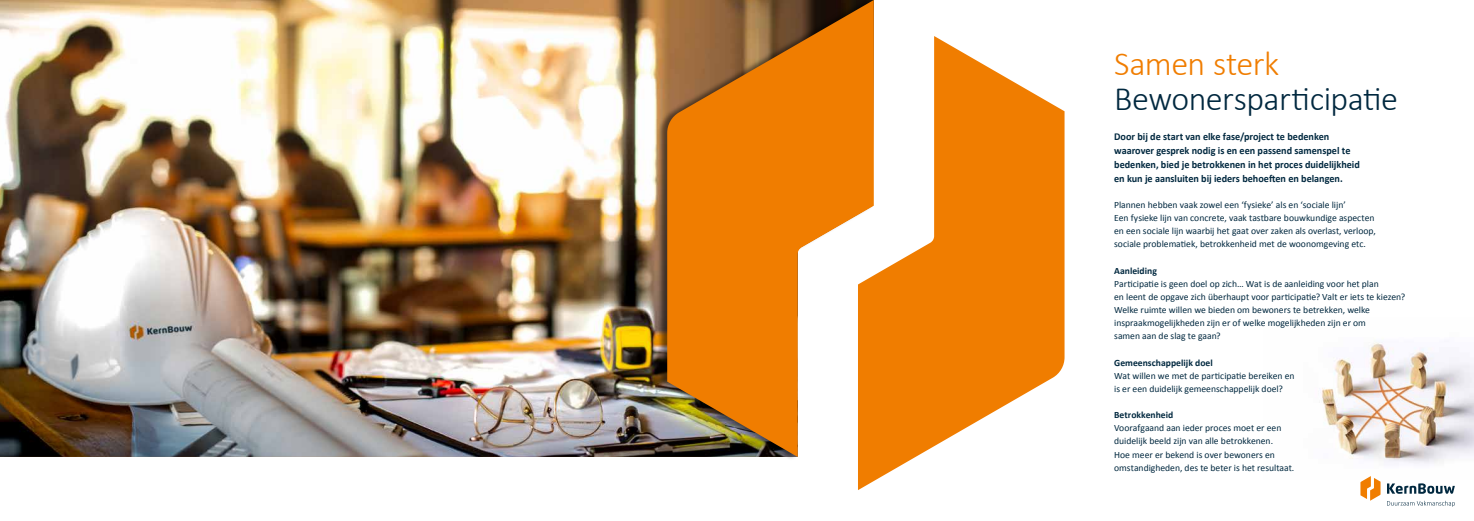
<style>
.page{position:relative;width:1474px;height:521px;background:#fff}
.page>*{position:absolute;margin:0;border:0;box-sizing:border-box;transform-origin:0 0}
.t1{font:300 34.12px "Calibri";letter-spacing:-.015em;color:#00283f}
.t2{font:300 34.12px "Calibri";letter-spacing:-.015em;color:#f07d00}
.t3{font:700 10.5px/14px "Calibri";color:#00283f}
.t4{font:9.62px/13.1px "Calibri";letter-spacing:-.005em;color:#00283f}
.t5{font:700 9.62px "Calibri";color:#00283f}
</style>
<div class="page">
<svg style="left:858px;top:36px;width:206px;height:454px;fill:#f07d00"></svg>
<img style="left:0;top:0;width:657px;height:457px">
<img style="left:1322px;top:342px;width:151px;height:122px">
<div style="left:657px;top:0;width:216px;height:461px;background:#000;opacity:.5"></div>
<svg style="left:667px;top:0;width:206px;height:457px;fill:#f07d00"></svg>
<svg style="left:1387px;top:501px;width:67px;height:6px"></svg>
<svg style="left:1387px;top:483px;width:67px;height:11px"></svg>
<svg style="left:1360px;top:476px;width:20px;height:25px"></svg>
<h1 class="t2" style="left:1114px;top:52px;width:167px">Samen sterk</h1>
<h1 class="t1" style="left:1114px;top:78px;width:285px">Bewonersparticipatie</h1>
<p class="t3" style="left:1114px;top:130px;width:247px">Door bij de start van elke fase/project te bedenken waarover gesprek nodig is en een passend samenspel te bedenken, bied je betrokkenen in het proces duidelijkheid en kun je aansluiten bij ieders behoeften en belangen.</p>
<p class="t4" style="left:1114px;top:198px;width:263px">Plannen hebben vaak zowel een ‘fysieke’ als en ‘sociale lijn’<br>Een fysieke lijn van concrete, vaak tastbare bouwkundige aspecten en een sociale lijn waarbij het gaat over zaken als overlast, verloop, sociale problematiek, betrokkenheid met de woonomgeving etc.</p>
<p class="t5" style="left:1114px;top:267px;width:44px">Aanleiding</p>
<p class="t4" style="left:1114px;top:277px;width:292px">Participatie is geen doel op zich… Wat is de aanleiding voor het plan<br>en leent de opgave zich überhaupt voor participatie? Valt er iets te kiezen?<br>Welke ruimte willen we bieden om bewoners te betrekken, welke inspraakmogelijkheden zijn er of welke mogelijkheden zijn er om<br>samen aan de slag te gaan?</p>
<p class="t5" style="left:1114px;top:356px;width:100px">Gemeenschappelijk doel</p>
<p class="t4" style="left:1114px;top:369px;width:182px">Wat willen we met de participatie bereiken en is er een duidelijk gemeenschappelijk doel?</p>
<p class="t5" style="left:1114px;top:409px;width:61px">Betrokkenheid</p>
<p class="t4" style="left:1114px;top:421px;width:182px">Voorafgaand aan ieder proces moet er een duidelijk beeld zijn van alle betrokkenen.<br>Hoe meer er bekend is over bewoners en omstandigheden, des te beter is het resultaat.</p>
</div>
